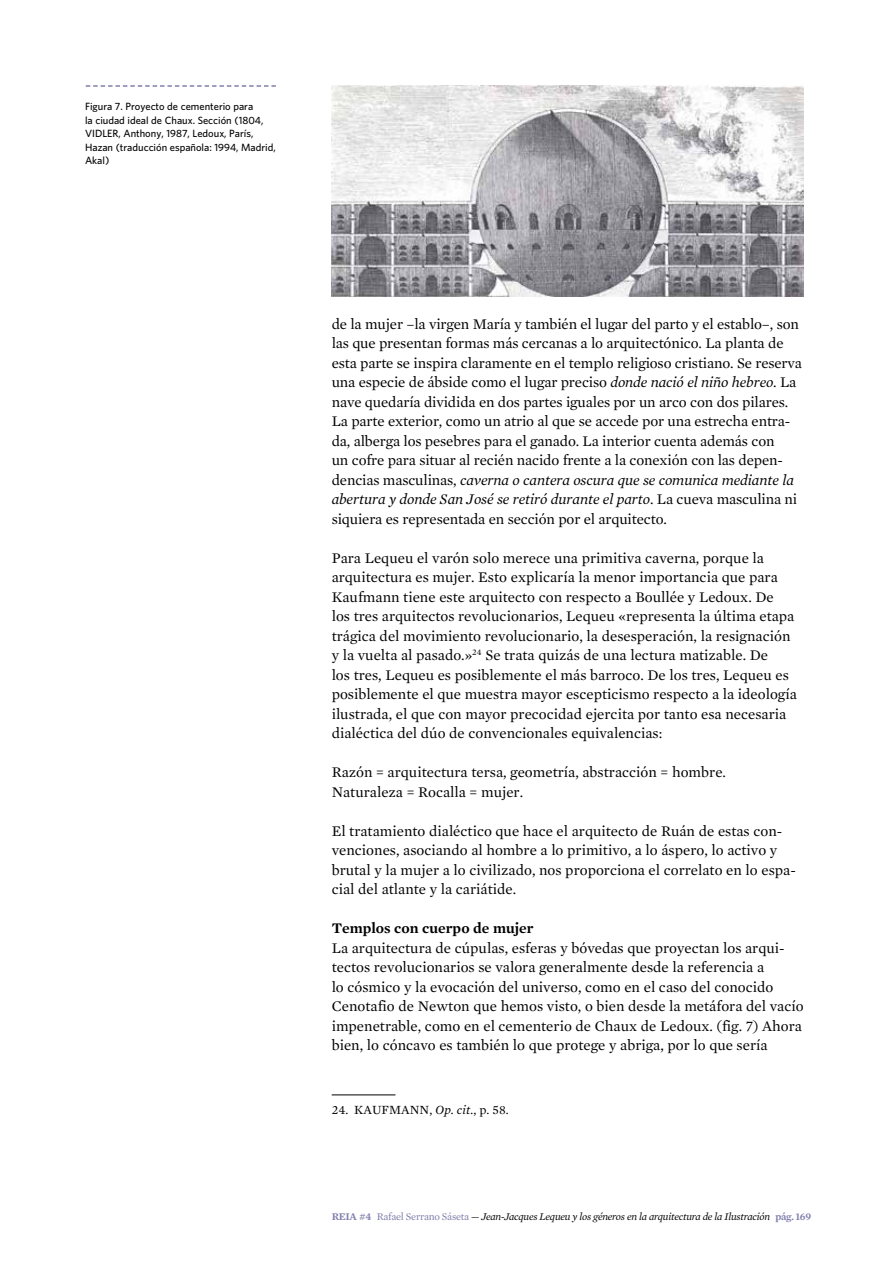
<style>
.page{position:relative;width:893px;height:1263px;background:#fff}
.page>*{position:absolute;margin:0;border:0;box-sizing:border-box;transform-origin:0 0}
.t1{font:15px/19.5px "Mercury Text G1";color:#000}
.t2{font:600 15px "Mercury Text G1";color:#000}
.t3{font:12.75px "Mercury Text G1";color:#000}
.t4{font:500 10.5px/13.5px "Whitney";color:#000}
.t5{font:italic 10.5px "Mercury Text G1";letter-spacing:-.025em;color:#000}
.s1{font-style:italic}
.s2{font-weight:600;font-style:normal;color:#7f7eac}
.s3{font-style:normal;color:#7f7eac}
.s4{font-style:normal}
</style>
<div class="page">
<hr style="left:332px;top:1095px;width:63px;height:1px;background:#000">
<svg style="left:86px;top:85px;width:190px;height:2px"></svg>
<img style="left:332px;top:85px;width:472px;height:212px">
<p class="t4" style="left:85px;top:99px;width:192px">Figura 7. Proyecto de cementerio para<br>la ciudad ideal de Chaux. Sección (1804, VIDLER, Anthony, 1987, Ledoux, París, Hazan (traducción española: 1994, Madrid, Akal)</p>
<p class="t1" style="left:332px;top:314px;width:472px">de la mujer –la virgen María y también el lugar del parto y el establo–, son las que presentan formas más cercanas a lo arquitectónico. La planta de esta parte se inspira claramente en el templo religioso cristiano. Se reserva una especie de ábside como el lugar preciso <span class="s1">donde nació el niño hebreo</span>. La nave quedaría dividida en dos partes iguales por un arco con dos pilares.<br>La parte exterior, como un atrio al que se accede por una estrecha entra&shy;da, alberga los pesebres para el ganado. La interior cuenta además con<br>un cofre para situar al recién nacido frente a la conexión con las depen&shy;dencias masculinas, <span class="s1">caverna o cantera oscura que se comunica mediante la abertura y donde San José se retiró durante el parto</span>. La cueva masculina ni siquiera es representada en sección por el arquitecto.</p>
<p class="t1" style="left:332px;top:548px;width:467px">Para Lequeu el varón solo merece una primitiva caverna, porque la arquitectura es mujer. Esto explicaría la menor importancia que para Kaufmann tiene este arquitecto con respecto a Boullée y Ledoux. De<br>los tres arquitectos revolucionarios, Lequeu «representa la última etapa trágica del movimiento revolucionario, la desesperación, la resignación y la vuelta al pasado.»<sup>24</sup> Se trata quizás de una lectura matizable. De<br>los tres, Lequeu es posiblemente el más barroco. De los tres, Lequeu es posiblemente el que muestra mayor escepticismo respecto a la ideología ilustrada, el que con mayor precocidad ejercita por tanto esa necesaria dialéctica del dúo de convencionales equivalencias:</p>
<p class="t1" style="left:332px;top:763px;width:396px">Razón = arquitectura tersa, geometría, abstracción = hombre.<br>Naturaleza = Rocalla = mujer.</p>
<p class="t1" style="left:332px;top:821px;width:466px">El tratamiento dialéctico que hace el arquitecto de Ruán de estas con&shy;venciones, asociando al hombre a lo primitivo, a lo áspero, lo activo y brutal y la mujer a lo civilizado, nos proporciona el correlato en lo espa&shy;cial del atlante y la cariátide.</p>
<p class="t2" style="left:332px;top:919px;width:203px">Templos con cuerpo de mujer</p>
<p class="t1" style="left:332px;top:938px;width:473px">La arquitectura de cúpulas, esferas y bóvedas que proyectan los arqui&shy;tectos revolucionarios se valora generalmente desde la referencia a<br>lo cósmico y la evocación del universo, como en el caso del conocido Cenotafio de Newton que hemos visto, o bien desde la metáfora del vacío impenetrable, como en el cementerio de Chaux de Ledoux. (fig. 7) Ahora bien, lo cóncavo es también lo que protege y abriga, por lo que sería</p>
<p class="t3" style="left:332px;top:1102px;width:178px">24. KAUFMANN, <span class="s1">Op. cit.</span>, p. 58.</p>
<p class="t5" style="left:332px;top:1210px;width:481px"><span class="s2">REIA #4</span> <span class="s3">Rafael Serrano Sáseta</span> <span class="s4">—</span> Jean-Jacques Lequeu y los géneros en la arquitectura de la Ilustración <span class="s2">pág. 169</span></p>
</div>
